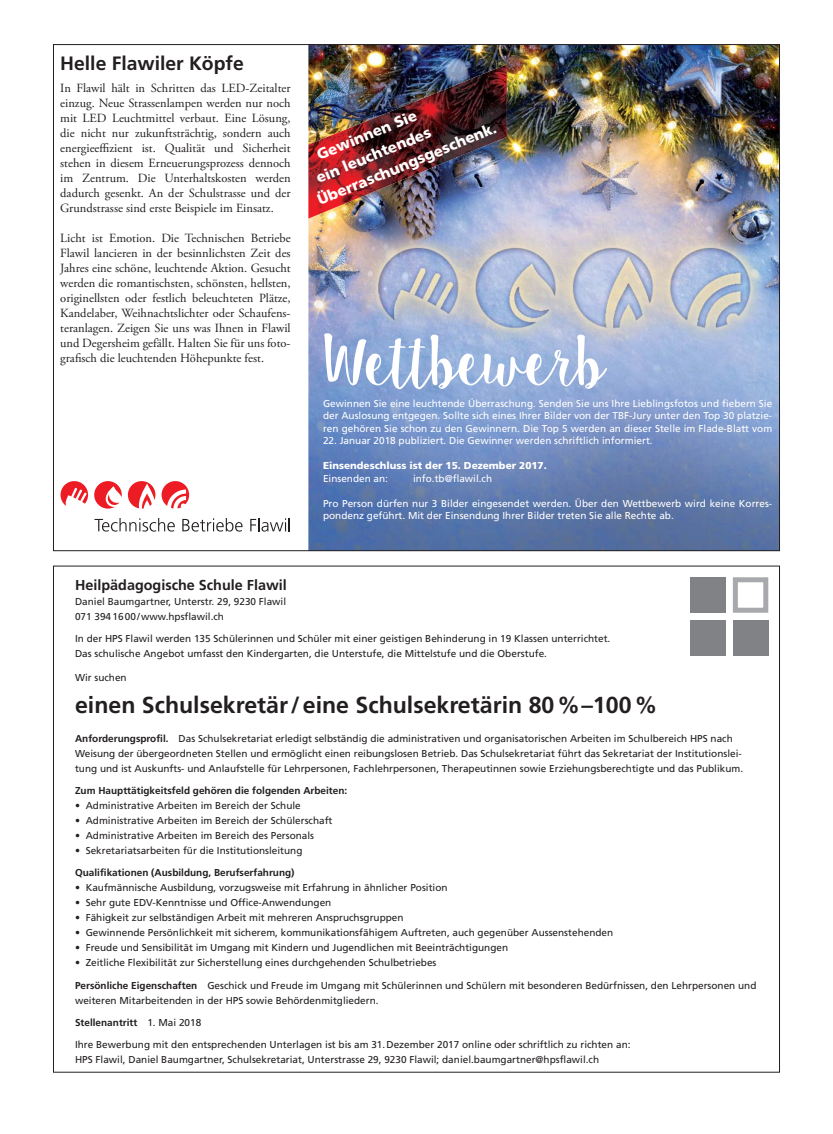
<style>
.page{position:relative;width:833px;height:1134px;background:#fff}
.page>*{position:absolute;margin:0;border:0;box-sizing:border-box;transform-origin:0 0}
.t1{font:65px "Sweet Pea";letter-spacing:-.07em;color:#fff}
.t2{font:700 23.12px "Frutiger LT Std";color:#231f20}
.t3{font:700 19.25px "Frutiger";color:#231f20}
.t4{font:900 15px "Frutiger";color:#fff}
.t5{font:700 14.38px "Frutiger LT Std";color:#231f20}
.t6{font:12.5px/15px "Adobe Garamond Pro";color:#231f20;text-align:justify}
.t7{font:10px/15px "Frutiger LT Std";color:#231f20}
.t8{font:10px/12.5px "Frutiger";color:#fff;text-align:justify}
.t9{font:700 10px "Frutiger LT Std";color:#231f20}
.t10{font:900 10px "Frutiger";color:#fff}
.s1{font-weight:700}
.s2{font-weight:400}
</style>
<div class="page">
<img style="left:308px;top:46px;width:470px;height:503px">
<svg style="left:94px;top:518px;width:81px;height:14px"></svg>
<svg style="left:182px;top:518px;width:60px;height:14px"></svg>
<svg style="left:250px;top:518px;width:40px;height:14px"></svg>
<svg style="left:128px;top:481px;width:27px;height:28px"></svg>
<svg style="left:162px;top:481px;width:27px;height:27px"></svg>
<svg style="left:61px;top:481px;width:27px;height:25px"></svg>
<svg style="left:94px;top:481px;width:28px;height:28px"></svg>
<img style="left:308px;top:64px;width:199px;height:155px">
<div style="left:690px;top:577px;width:35px;height:36px;background:#808285"></div>
<div style="left:690px;top:620px;width:35px;height:35px;background:#808285"></div>
<div style="left:733px;top:620px;width:35px;height:35px;background:#808285"></div>
<div style="left:733px;top:577px;width:35px;height:36px;border:5px solid #a7a9ac"></div>
<h3 class="t3" style="left:60px;top:52px;width:185px">Helle Flawiler Köpfe</h3>
<p class="t6" style="left:60px;top:82px;width:232px">In Flawil hält in Schritten das LED-Zeitalter einzug. Neue Strassenlampen werden nur noch mit LED Leuchtmittel verbaut. Eine Lösung, die nicht nur zukunftsträchtig, sondern auch energieeffizient ist. Qualität und Sicherheit stehen in diesem Erneuerungsprozess dennoch im Zentrum. Die Unterhaltskosten werden dadurch gesenkt. An der Schulstrasse und der Grundstrasse sind erste Beispiele im Einsatz.</p>
<p class="t6" style="left:60px;top:232px;width:232px">Licht ist Emotion. Die Technischen Betriebe Flawil lancieren in der besinnlichsten Zeit des Jahres eine schöne, leuchtende Aktion. Gesucht werden die romantischsten, schönsten, hellsten, originellsten oder festlich beleuchteten Plätze, Kandelaber, Weihnachtslichter oder Schaufens&shy;teranlagen. Zeigen Sie uns was Ihnen in Flawil und Degersheim gefällt. Halten Sie für uns foto&shy;grafisch die leuchtenden Höhepunkte fest.</p>
<h3 class="t4" style="left:315px;top:149px;width:109px;rotate:-23deg">Gewinnen Sie</h3>
<h3 class="t4" style="left:316px;top:195px;width:194px;rotate:-23deg">Überraschungsgeschenk.</h3>
<h3 class="t4" style="left:314px;top:172px;width:124px;rotate:-23deg">ein leuchtendes</h3>
<h1 class="t1" style="left:323px;top:324px;width:286px">Wettbewerb</h1>
<p class="t8" style="left:323px;top:397px;width:451px">Gewinnen Sie eine leuchtende Überraschung. Senden Sie uns Ihre Lieblingsfotos und fiebern Sie der Auslosung entgegen. Sollte sich eines Ihrer Bilder von der TBF-Jury unter den Top 30 platzie&shy;ren gehören Sie schon zu den Gewinnern. Die Top 5 werden an dieser Stelle im Flade-Blatt vom</p>
<p class="t8" style="left:323px;top:435px;width:331px">22. Januar 2018 publiziert. Die Gewinner werden schriftlich informiert.</p>
<p class="t10" style="left:323px;top:461px;width:225px">Einsendeschluss ist der 15. Dezember 2017.</p>
<p class="t8" style="left:323px;top:472px;width:67px">Einsenden an:</p>
<p class="t8" style="left:413px;top:472px;width:81px">info.tb@flawil.ch</p>
<p class="t8" style="left:323px;top:497px;width:451px">Pro Person dürfen nur 3 Bilder eingesendet werden. Über den Wettbewerb wird keine Korres&shy;pondenz geführt. Mit der Einsendung Ihrer Bilder treten Sie alle Rechte ab.</p>
<h3 class="t5" style="left:75px;top:578px;width:213px">Heilpädagogische Schule Flawil</h3>
<p class="t7" style="left:75px;top:594px;width:213px">Daniel Baumgartner, Unterstr. 29, 9230 Flawil<br>071 394 16 00 / www.hpsflawil.ch</p>
<p class="t7" style="left:75px;top:631px;width:537px">In der HPS Flawil werden 135 Schülerinnen und Schüler mit einer geistigen Behinderung in 19 Klassen unterrichtet.<br>Das schulische Angebot umfasst den Kindergarten, die Unterstufe, die Mittelstufe und die Oberstufe.</p>
<p class="t7" style="left:75px;top:671px;width:53px">Wir suchen</p>
<h2 class="t2" style="left:75px;top:694px;width:584px">einen Schulsekretär / eine Schulsekretärin 80 % –100 %</h2>
<p class="t7" style="left:75px;top:732px;width:669px"><span class="s1">Anforderungsprofil.</span> Das Schulsekretariat erledigt selbständig die administrativen und organisatorischen Arbeiten im Schul bereich HPS nach<br>Weisung der übergeordneten Stellen und ermöglicht einen reibungslosen Betrieb. Das Schulsekretariat führt das Sekretariat der Institutionslei&shy;tung und ist Auskunfts- und Anlaufstelle für Lehrpersonen, Fachlehrpersonen, Therapeutinnen sowie Erziehungsberechtigte und das Publikum.</p>
<p class="t9" style="left:75px;top:786px;width:274px">Zum Haupttätigkeitsfeld gehören die folgenden Arbeiten:</p>
<p class="t7" style="left:75px;top:799px;width:227px">• Administrative Arbeiten im Bereich der Schule</p>
<p class="t7" style="left:75px;top:814px;width:259px">• Administrative Arbeiten im Bereich der Schülerschaft</p>
<p class="t7" style="left:75px;top:829px;width:241px">• Administrative Arbeiten im Bereich des Personals</p>
<p class="t7" style="left:75px;top:844px;width:229px">• Sekretariatsarbeiten für die Institutionsleitung</p>
<p class="t9" style="left:75px;top:868px;width:221px">Qualifikationen (Ausbildung, Berufserfahrung)</p>
<p class="t7" style="left:75px;top:881px;width:374px">• Kaufmännische Ausbildung, vorzugsweise mit Erfahrung in ähnlicher Position</p>
<p class="t7" style="left:75px;top:896px;width:258px">• Sehr gute EDV-Kenntnisse und Office-Anwendungen</p>
<p class="t7" style="left:75px;top:911px;width:330px">• Fähigkeit zur selbständigen Arbeit mit mehreren Anspruchsgruppen</p>
<p class="t7" style="left:75px;top:926px;width:539px">• Gewinnende Persönlichkeit mit sicherem, kommunikationsfähigem Auftreten, auch gegenüber Aussenstehenden</p>
<p class="t7" style="left:75px;top:941px;width:434px">• Freude und Sensibilität im Umgang mit Kindern und Jugendlichen mit Beeinträchtigungen</p>
<p class="t7" style="left:75px;top:956px;width:363px">• Zeitliche Flexibilität zur Sicherstellung eines durchgehenden Schulbetriebes</p>
<p class="t7" style="left:75px;top:978px;width:683px"><span class="s1">Persönliche Eigenschaften</span> Geschick und Freude im Umgang mit Schülerinnen und Schülern mit besonderen Bedürfnissen, den Lehrpersonen und weiteren Mitarbeitenden in der HPS sowie Behördenmitgliedern.</p>
<p class="t9" style="left:75px;top:1017px;width:128px">Stellenantritt <span class="s2">1. Mai 2018</span></p>
<p class="t7" style="left:75px;top:1037px;width:557px">Ihre Bewerbung mit den entsprechenden Unterlagen ist bis am 31. Dezember 2017 online oder schriftlich zu richten an:<br>HPS Flawil, Daniel Baumgartner, Schulsekretariat, Unterstrasse 29, 9230 Flawil; daniel.baumgartner@hpsflawil.ch</p>
</div>
